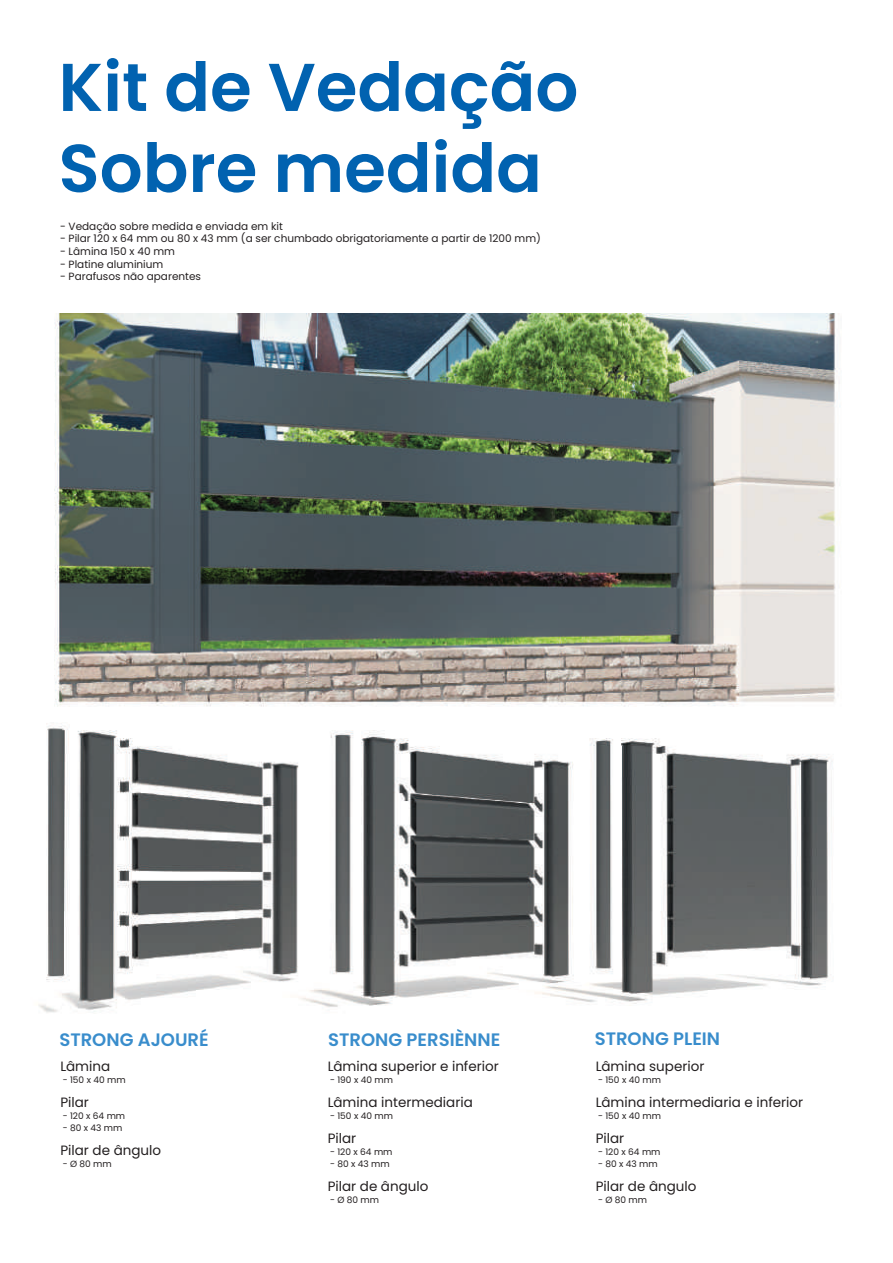
<style>
.page{position:relative;width:893px;height:1263px;background:#fff}
.page>*{position:absolute;margin:0;border:0;box-sizing:border-box;transform-origin:0 0}
.t1{font:600 67.5px/81px "Poppins";color:#0162b0}
.t2{font:600 18px "Poppins";color:#398dcc}
.t3{font:13.5px "Poppins";color:#231f20}
.t4{font:10.5px "Poppins";color:#231f20}
.t5{font:9px "Poppins";color:#231f20}
</style>
<div class="page">
<img style="left:38px;top:314px;width:802px;height:699px">
<h1 class="t1" style="left:59px;top:47px;width:521px">Kit de Vedação<br>Sobre medida</h1>
<p class="t4" style="left:60px;top:220px;width:224px">- Vedação sobre medida e enviada em kit</p>
<p class="t4" style="left:60px;top:233px;width:482px">- Pilar 120 x 64 mm ou 80 x 43 mm (a ser chumbado obrigatoriamente a partir de 1200 mm)</p>
<p class="t4" style="left:60px;top:245px;width:117px">- Lâmina 150 x 40 mm</p>
<p class="t4" style="left:60px;top:258px;width:105px">- Platine aluminium</p>
<p class="t4" style="left:60px;top:270px;width:143px">- Parafusos não aparentes</p>
<h2 class="t2" style="left:59px;top:1029px;width:151px">STRONG AJOURÉ</h2>
<h2 class="t2" style="left:328px;top:1029px;width:173px">STRONG PERSIÈNNE</h2>
<h2 class="t2" style="left:595px;top:1028px;width:127px">STRONG PLEIN</h2>
<p class="t3" style="left:596px;top:1058px;width:110px">Lâmina superior</p>
<p class="t5" style="left:598px;top:1075px;width:64px">- 150 x 40 mm</p>
<p class="t3" style="left:596px;top:1094px;width:209px">Lâmina intermediaria e inferior</p>
<p class="t5" style="left:598px;top:1111px;width:64px">- 150 x 40 mm</p>
<p class="t3" style="left:596px;top:1130px;width:30px">Pilar</p>
<p class="t5" style="left:598px;top:1147px;width:64px">- 120 x 64 mm</p>
<p class="t5" style="left:598px;top:1159px;width:61px">- 80 x 43 mm</p>
<p class="t3" style="left:596px;top:1178px;width:102px">Pilar de ângulo</p>
<p class="t5" style="left:598px;top:1195px;width:51px">- Ø 80 mm</p>
<p class="t3" style="left:328px;top:1058px;width:173px">Lâmina superior e inferior</p>
<p class="t5" style="left:330px;top:1075px;width:64px">- 190 x 40 mm</p>
<p class="t3" style="left:328px;top:1094px;width:147px">Lâmina intermediaria</p>
<p class="t5" style="left:330px;top:1111px;width:64px">- 150 x 40 mm</p>
<p class="t3" style="left:328px;top:1130px;width:30px">Pilar</p>
<p class="t5" style="left:330px;top:1147px;width:64px">- 120 x 64 mm</p>
<p class="t5" style="left:330px;top:1159px;width:61px">- 80 x 43 mm</p>
<p class="t3" style="left:328px;top:1178px;width:102px">Pilar de ângulo</p>
<p class="t5" style="left:330px;top:1195px;width:51px">- Ø 80 mm</p>
<p class="t3" style="left:60px;top:1058px;width:51px">Lâmina</p>
<p class="t5" style="left:63px;top:1075px;width:64px">- 150 x 40 mm</p>
<p class="t3" style="left:60px;top:1094px;width:30px">Pilar</p>
<p class="t5" style="left:63px;top:1111px;width:64px">- 120 x 64 mm</p>
<p class="t5" style="left:63px;top:1123px;width:61px">- 80 x 43 mm</p>
<p class="t3" style="left:60px;top:1142px;width:102px">Pilar de ângulo</p>
<p class="t5" style="left:63px;top:1159px;width:51px">- Ø 80 mm</p>
</div>
